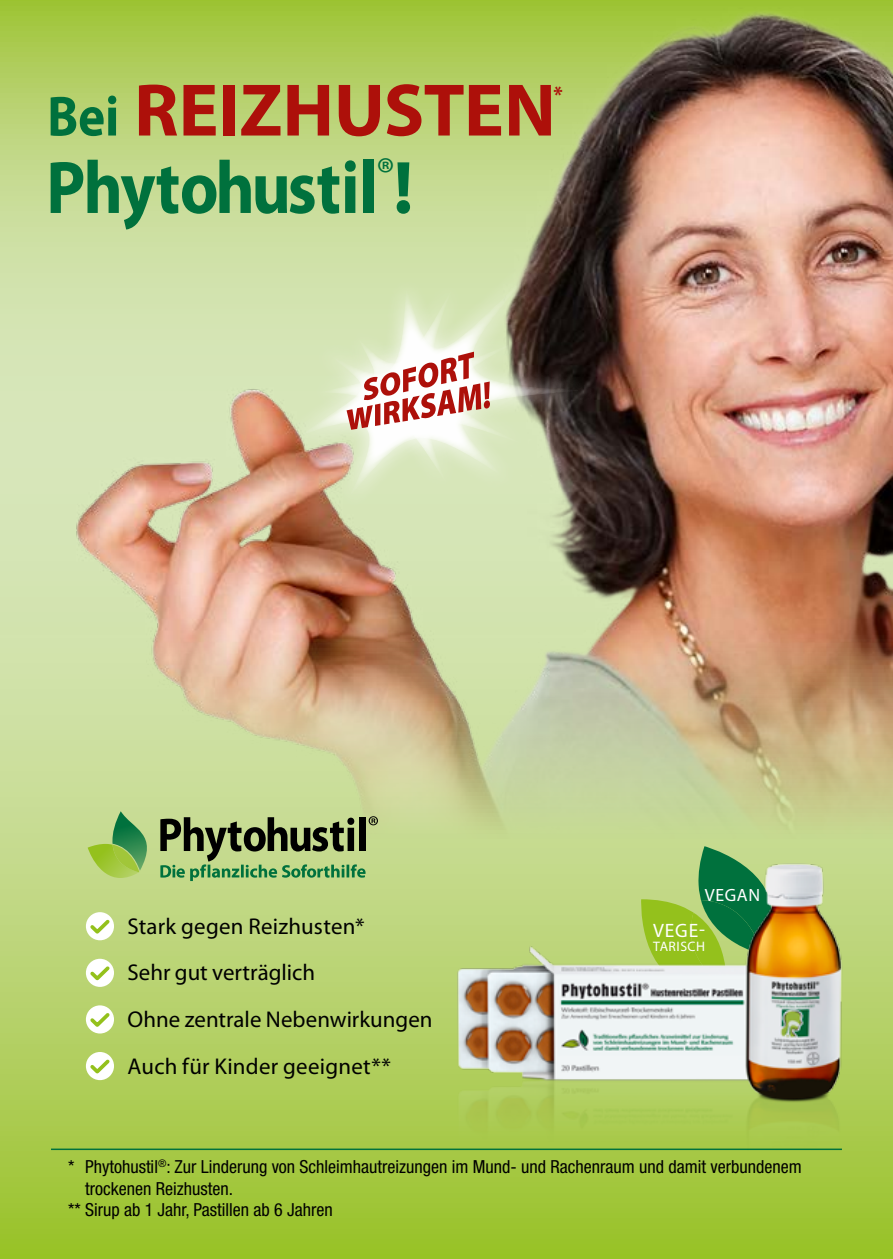
<style>
.page{position:relative;width:893px;height:1259px;background:#fff}
.page>*{position:absolute;margin:0;border:0;box-sizing:border-box;transform-origin:0 0}
.t1{font:700 75px "Myriad Pro";letter-spacing:-.005em;color:#ad100a}
.t2{font:700 75px "Myriad Pro";letter-spacing:-.02em;color:#00713d;scale:.9 1}
.t3{font:22.8px/46.5px "Myriad Pro";letter-spacing:.005em;color:#000}
.t4{font:700 22.8px "Myriad Pro";color:#ad100a;scale:.9 1}
.t5{font:19.5px "Myriad Pro";color:#fff}
.t6{font:condensed 18px "Helvetica Neue";color:#000}
.t7{font:17.7px "Myriad Pro";letter-spacing:.035em;color:#fff}
.t8{font:13.8px "Myriad Pro";letter-spacing:.035em;color:#fff}
.s1{font-size:57px;color:#00713d}
</style>
<div class="page">
<svg style="left:0;top:1058px;width:893px;height:201px;background:#a2c73e"></svg>
<img style="left:0;top:0;width:893px;height:1058px">
<svg style="left:237px;top:199px;width:412px;height:382px;background:#a89d79"></svg>
<svg style="left:295px;top:259px;width:298px;height:240px;background:#8d8d70"></svg>
<svg style="left:318px;top:285px;width:207px;height:199px"></svg>
<hr style="left:51px;top:1148px;width:791px;height:2px;background:#00713d">
<svg style="left:160px;top:816px;width:218px;height:65px;background:#859d65"></svg>
<svg style="left:88px;top:811px;width:59px;height:67px;background:#90be64"></svg>
<img style="left:428px;top:771px;width:451px;height:417px">
<div style="left:86px;top:912px;width:28px;height:28px;background:#fff;border-radius:50%"></div>
<svg style="left:87px;top:916px;width:26px;height:21px"></svg>
<svg style="left:86px;top:958px;width:28px;height:29px"></svg>
<svg style="left:87px;top:963px;width:26px;height:20px"></svg>
<div style="left:86px;top:1005px;width:28px;height:28px;background:#fff;border-radius:50%"></div>
<svg style="left:87px;top:1009px;width:26px;height:21px"></svg>
<div style="left:86px;top:1052px;width:28px;height:28px;background:#fff;border-radius:50%"></div>
<svg style="left:87px;top:1056px;width:26px;height:20px"></svg>
<h1 class="t1" style="left:47px;top:61px;width:510px"><span class="s1">Bei</span> REIZHUSTEN</h1>
<p class="t4" style="left:554px;top:79px;width:12px">*</p>
<h1 class="t2" style="left:46px;top:139px;width:410px">Phytohustil<sup>®</sup>!</h1>
<p class="t3" style="left:128px;top:902px;width:307px">Stark gegen Reizhusten*<br>Sehr gut verträglich<br>Ohne zentrale Nebenwirkungen<br>Auch für Kinder geeignet**</p>
<p class="t7" style="left:705px;top:884px;width:57px">VEGAN</p>
<p class="t5" style="left:653px;top:918px;width:53px">VEGE-</p>
<p class="t8" style="left:653px;top:938px;width:53px">TARISCH</p>
<p class="t6" style="left:68px;top:1156px;width:735px">* Phytohustil<sup>®</sup>: Zur Linderung von Schleimhautreizungen im Mund- und Rachenraum und damit verbundenem</p>
<p class="t6" style="left:85px;top:1178px;width:149px">trockenen Reizhusten.</p>
<p class="t6" style="left:68px;top:1199px;width:266px">** Sirup ab 1 Jahr, Pastillen ab 6 Jahren</p>
</div>
